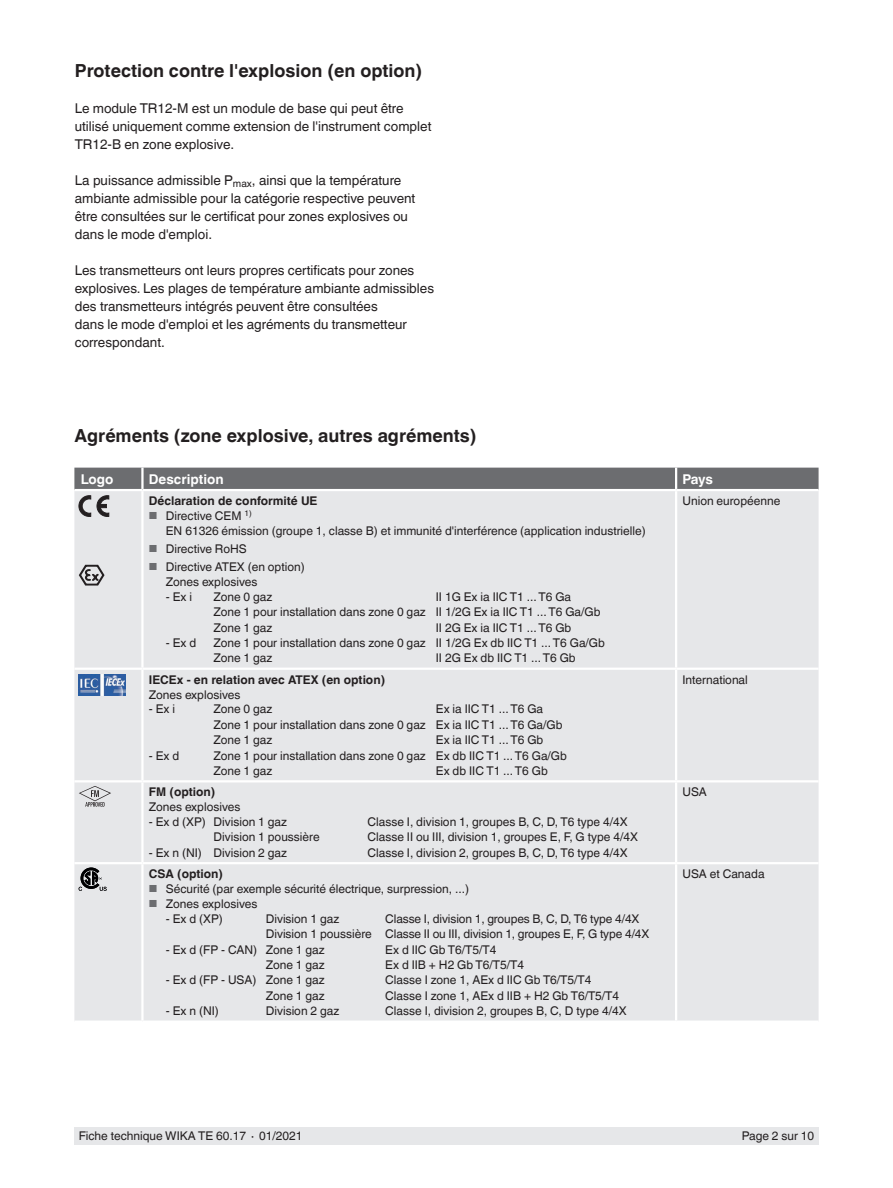
<style>
.page{position:relative;width:893px;height:1188px;background:#fff}
.page>*{position:absolute;margin:0;border:0;box-sizing:border-box;transform-origin:0 0}
.t1{font:700 18px "Helvetica World";color:#231f20}
.t2{font:13.5px/18px "Helvetica World";color:#231f20}
.t3{font:700 13.5px "Helvetica World";color:#fff}
.t4{font:12px/15.5px "Helvetica World";color:#231f20}
.t5{font:700 12px "Helvetica World";color:#231f20}
.s1{font-size:10.2px;color:#6c6d70}
</style>
<div class="page">
<div style="left:74px;top:1128px;width:745px;height:17px;background:#e6e7e9"></div>
<div style="left:74px;top:468px;width:745px;height:21px;background:#6c6d70"></div>
<div style="left:74px;top:491px;width:745px;height:530px;background:#e6e7e9"></div>
<hr style="left:142px;top:780px;width:534px;height:2px;background:#fff">
<hr style="left:142px;top:862px;width:534px;height:2px;background:#fff">
<hr style="left:74px;top:668px;width:68px;height:2px;background:#fff">
<hr style="left:142px;top:668px;width:534px;height:2px;background:#fff">
<hr style="left:676px;top:668px;width:143px;height:2px;background:#fff">
<hr style="left:676px;top:862px;width:143px;height:2px;background:#fff">
<hr style="left:675px;top:864px;width:2px;height:157px;background:#fff">
<hr style="left:74px;top:862px;width:68px;height:2px;background:#fff">
<hr style="left:141px;top:864px;width:3px;height:157px;background:#fff">
<hr style="left:141px;top:782px;width:3px;height:80px;background:#fff">
<hr style="left:675px;top:782px;width:2px;height:80px;background:#fff">
<hr style="left:675px;top:491px;width:2px;height:177px;background:#fff">
<hr style="left:675px;top:670px;width:2px;height:110px;background:#fff">
<hr style="left:676px;top:780px;width:143px;height:2px;background:#fff">
<hr style="left:141px;top:491px;width:3px;height:177px;background:#fff">
<hr style="left:141px;top:670px;width:3px;height:110px;background:#fff">
<hr style="left:74px;top:780px;width:68px;height:2px;background:#fff">
<hr style="left:141px;top:468px;width:3px;height:21px;background:#fff">
<hr style="left:675px;top:468px;width:2px;height:21px;background:#fff">
<svg style="left:79px;top:496px;width:12px;height:20px"></svg>
<svg style="left:97px;top:496px;width:12px;height:20px"></svg>
<svg style="left:79px;top:565px;width:26px;height:21px"></svg>
<img style="left:79px;top:674px;width:47px;height:21px">
<svg style="left:79px;top:786px;width:32px;height:21px"></svg>
<svg style="left:79px;top:868px;width:28px;height:23px"></svg>
<h1 class="t1" style="left:75px;top:60px;width:349px">Protection contre l'explosion (en option)</h1>
<p class="t2" style="left:75px;top:99px;width:358px">Le module TR12-M est un module de base qui peut être utilisé uniquement comme extension de l'instrument complet<br>TR12-B en zone explosive.</p>
<p class="t2" style="left:75px;top:171px;width:342px">La puissance admissible P<sub>max</sub>, ainsi que la température ambiante admissible pour la catégorie respective peuvent être consultées sur le certificat pour zones explosives ou dans le mode d'emploi.</p>
<p class="t2" style="left:75px;top:261px;width:361px">Les transmetteurs ont leurs propres certificats pour zones explosives. Les plages de température ambiante admissibles des transmetteurs intégrés peuvent être consultées<br>dans le mode d'emploi et les agréments du transmetteur correspondant.</p>
<h1 class="t1" style="left:74px;top:426px;width:404px">Agréments (zone explosive, autres agréments)</h1>
<p class="t3" style="left:81px;top:471px;width:34px">Logo</p>
<p class="t3" style="left:149px;top:471px;width:76px">Description</p>
<p class="t3" style="left:682px;top:471px;width:32px">Pays</p>
<p class="t5" style="left:149px;top:494px;width:170px">Déclaration de conformité UE</p>
<p class="t4" style="left:166px;top:508px;width:481px;line-height:15px;text-indent:-17px"><span class="s1">■</span> Directive CEM <sup>1)<br></sup>EN 61326 émission (groupe 1, classe B) et immunité d'interférence (application industrielle)</p>
<p class="t4" style="left:149px;top:541px;width:99px"><span class="s1">■</span> Directive RoHS</p>
<p class="t4" style="left:166px;top:559px;width:140px;line-height:15px;text-indent:-17px"><span class="s1">■</span> Directive ATEX (en option)<br>Zones explosives</p>
<p class="t4" style="left:166px;top:589px;width:28px">- Ex i</p>
<p class="t4" style="left:213px;top:589px;width:60px">Zone 0 gaz</p>
<p class="t4" style="left:682px;top:493px;width:99px">Union européenne</p>
<p class="t4" style="left:213px;top:589px;width:389px;text-indent:222px">II 1G Ex ia IIC T1 ... T6 Ga<br>Zone 1 pour installation dans zone 0 gaz II 1/2G Ex ia IIC T1 ... T6 Ga/Gb<br>Zone 1 gaz</p>
<p class="t4" style="left:436px;top:620px;width:137px">II 2G Ex ia IIC T1 ... T6 Gb</p>
<p class="t4" style="left:166px;top:635px;width:32px">- Ex d</p>
<p class="t4" style="left:213px;top:635px;width:393px">Zone 1 pour installation dans zone 0 gaz II 1/2G Ex db IIC T1 ... T6 Ga/Gb<br>Zone 1 gaz</p>
<p class="t4" style="left:436px;top:650px;width:141px">II 2G Ex db IIC T1 ... T6 Gb</p>
<p class="t5" style="left:149px;top:673px;width:238px">IECEx - en relation avec ATEX (en option)</p>
<p class="t4" style="left:149px;top:687px;width:93px">Zones explosives</p>
<p class="t4" style="left:149px;top:701px;width:28px">- Ex i</p>
<p class="t4" style="left:213px;top:701px;width:60px">Zone 0 gaz</p>
<p class="t4" style="left:213px;top:701px;width:351px;text-indent:222px">Ex ia IIC T1 ... T6 Ga<br>Zone 1 pour installation dans zone 0 gaz Ex ia IIC T1 ... T6 Ga/Gb<br>Zone 1 gaz</p>
<p class="t4" style="left:436px;top:732px;width:109px">Ex ia IIC T1 ... T6 Gb</p>
<p class="t4" style="left:149px;top:748px;width:32px">- Ex d</p>
<p class="t4" style="left:213px;top:748px;width:355px">Zone 1 pour installation dans zone 0 gaz Ex db IIC T1 ... T6 Ga/Gb<br>Zone 1 gaz</p>
<p class="t4" style="left:436px;top:763px;width:113px">Ex db IIC T1 ... T6 Gb</p>
<p class="t5" style="left:149px;top:785px;width:68px">FM (option)</p>
<p class="t4" style="left:149px;top:800px;width:93px">Zones explosives</p>
<p class="t4" style="left:149px;top:814px;width:140px">- Ex d (XP) Division 1 gaz</p>
<p class="t4" style="left:367px;top:814px;width:262px">Classe I, division 1, groupes B, C, D, T6 type 4/4X</p>
<p class="t4" style="left:213px;top:830px;width:108px">Division 1 poussière</p>
<p class="t4" style="left:367px;top:830px;width:272px">Classe II ou III, division 1, groupes E, F, G type 4/4X</p>
<p class="t4" style="left:149px;top:845px;width:140px">- Ex n (NI) Division 2 gaz</p>
<p class="t4" style="left:367px;top:845px;width:262px">Classe I, division 2, groupes B, C, D, T6 type 4/4X</p>
<p class="t5" style="left:149px;top:867px;width:76px">CSA (option)</p>
<p class="t4" style="left:149px;top:881px;width:322px"><span class="s1">■</span> Sécurité (par exemple sécurité électrique, surpression, ...)</p>
<p class="t4" style="left:149px;top:896px;width:110px"><span class="s1">■</span> Zones explosives</p>
<p class="t4" style="left:166px;top:911px;width:59px">- Ex d (XP)</p>
<p class="t4" style="left:266px;top:911px;width:75px">Division 1 gaz</p>
<p class="t4" style="left:266px;top:911px;width:385px;text-indent:119px">Classe I, division 1, groupes B, C, D, T6 type 4/4X<br>Division 1 poussière Classe II ou III, division 1, groupes E, F, G type 4/4X</p>
<p class="t4" style="left:166px;top:942px;width:160px">- Ex d (FP - CAN) Zone 1 gaz</p>
<p class="t4" style="left:385px;top:942px;width:113px">Ex d IIC Gb T6/T5/T4</p>
<p class="t4" style="left:266px;top:957px;width:60px">Zone 1 gaz</p>
<p class="t4" style="left:385px;top:957px;width:140px">Ex d IIB + H2 Gb T6/T5/T4</p>
<p class="t4" style="left:166px;top:973px;width:160px">- Ex d (FP - USA) Zone 1 gaz</p>
<p class="t4" style="left:385px;top:973px;width:208px">Classe I zone 1, AEx d IIC Gb T6/T5/T4</p>
<p class="t4" style="left:266px;top:988px;width:60px">Zone 1 gaz</p>
<p class="t4" style="left:385px;top:988px;width:235px">Classe I zone 1, AEx d IIB + H2 Gb T6/T5/T4</p>
<p class="t4" style="left:166px;top:1003px;width:55px">- Ex n (NI)</p>
<p class="t4" style="left:266px;top:1003px;width:75px">Division 2 gaz</p>
<p class="t4" style="left:385px;top:1003px;width:243px">Classe I, division 2, groupes B, C, D type 4/4X</p>
<p class="t4" style="left:682px;top:672px;width:67px">International</p>
<p class="t4" style="left:682px;top:785px;width:26px">USA</p>
<p class="t4" style="left:682px;top:866px;width:84px">USA et Canada</p>
<p class="t4" style="left:79px;top:1129px;width:225px">Fiche technique WIKA TE 60.17 ∙ 01/2021</p>
<p class="t4" style="left:742px;top:1129px;width:74px">Page 2 sur 10</p>
</div>
